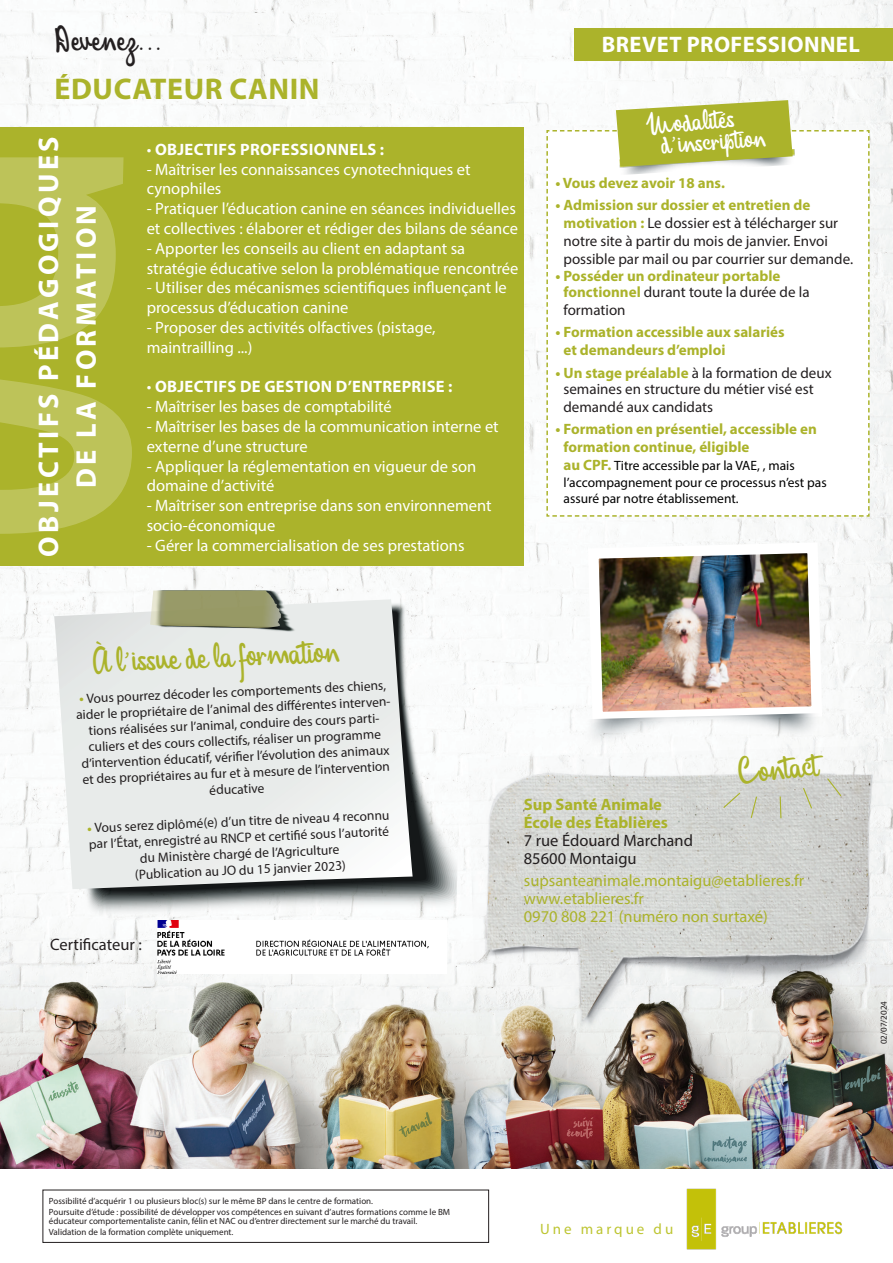
<style>
.page{position:relative;width:893px;height:1263px;background:#fff}
.page>*{position:absolute;margin:0;border:0;box-sizing:border-box;transform-origin:0 0}
.t1{font:31.5px "Mandela Script Personal Use";color:#abb32b}
.t2{font:700 30px "Myriad Pro";letter-spacing:.02em;color:#abb32b}
.t3{font:30px "Mandela Script Personal Use";letter-spacing:.02em;color:#231f20}
.t4{font:700 28.5px/37.5px "Myriad Pro";letter-spacing:.12em;color:#fff;text-align:center}
.t5{font:25.5px "Mandela Script Personal Use";color:#fff}
.t6{font:700 22.5px "Myriad Pro";letter-spacing:.02em;color:#fff}
.t7{font:16.5px/19.8px "Myriad Pro";color:#fff}
.t8{font:16.5px "Myriad Pro";color:#abb32b}
.t9{font:700 16.5px "Myriad Pro";letter-spacing:.02em;color:#fff}
.t10{font:16.5px "Myriad Pro";color:#231f20}
.t11{font:700 16.5px "Myriad Pro";color:#abb32b}
.t12{font:15px/18px "Myriad Pro";color:#231f20}
.t13{font:700 15px/18px "Myriad Pro";color:#abb32b}
.t14{font:15px "Myriad Pro";letter-spacing:.2em;color:#bdc531}
.t15{font:13.5px/16.2px "Myriad Pro";color:#231f20;text-align:center}
.t16{font:13.5px/16.2px "Myriad Pro";color:#000001}
.t17{font:9px/9px "Myriad Pro";color:#231f20}
.s1{font-weight:400}
.s2{font-weight:700;color:#abb32b}
.s3{font-weight:400;color:#231f20}
.s4{font-weight:700;font-size:15px;color:#abb32b}
</style>
<div class="page">
<img style="left:0;top:0;width:893px;height:1168px">
<svg style="left:546px;top:100px;width:324px;height:417px"></svg>
<div style="left:0;top:128px;width:523px;height:438px;background:#abb32b"></div>
<svg style="left:0;top:157px;width:132px;height:377px;fill:#bdc359"></svg>
<div style="left:574px;top:28px;width:319px;height:32px;background:#abb32b"></div>
<img style="left:469px;top:741px;width:421px;height:303px">
<img style="left:468px;top:745px;width:422px;height:291px">
<svg style="left:802px;top:787px;width:11px;height:23px"></svg>
<svg style="left:779px;top:795px;width:3px;height:24px"></svg>
<svg style="left:750px;top:795px;width:8px;height:24px"></svg>
<svg style="left:722px;top:791px;width:19px;height:18px"></svg>
<svg style="left:826px;top:777px;width:16px;height:20px"></svg>
<img style="left:686px;top:1188px;width:157px;height:62px">
<img style="left:157px;top:921px;width:289px;height:52px">
<svg style="left:86px;top:612px;width:341px;height:279px"></svg>
<svg style="left:54px;top:599px;width:359px;height:290px"></svg>
<svg style="left:150px;top:590px;width:146px;height:42px"></svg>
<img style="left:582px;top:537px;width:245px;height:175px">
<img style="left:556px;top:712px;width:291px;height:56px">
<div style="left:43px;top:1189px;width:446px;height:54px;border:1px solid #231f20"></div>
<p class="t3" style="left:54px;top:22px;width:109px">Devenez...</p>
<p class="t2" style="left:55px;top:70px;width:267px">ÉDUCATEUR CANIN</p>
<p class="t4" style="left:29px;top:557px;width:422px;rotate:-90deg">OBJECTIFS PÉDAGOGIQUES<br>DE LA FORMATION</p>
<p class="t9" style="left:147px;top:138px;width:239px"><span class="s1">•</span> OBJECTIFS PROFESSIONNELS :</p>
<p class="t7" style="left:147px;top:159px;width:325px">- Maîtriser les connaissances cynotechniques et cynophiles</p>
<p class="t7" style="left:147px;top:198px;width:373px">- Pratiquer l’éducation canine en séances individuelles et collectives : élaborer et rédiger des bilans de séance</p>
<p class="t7" style="left:147px;top:238px;width:373px">- Apporter les conseils au client en adaptant sa stratégie éducative selon la problématique rencontrée</p>
<p class="t7" style="left:147px;top:278px;width:362px">- Utiliser des mécanismes scientifiques influençant le processus d’éducation canine</p>
<p class="t7" style="left:147px;top:317px;width:290px">- Proposer des activités olfactives (pistage, maintrailling ...)</p>
<p class="t9" style="left:147px;top:376px;width:307px"><span class="s1">•</span> OBJECTIFS DE GESTION D’ENTREPRISE :</p>
<p class="t7" style="left:147px;top:396px;width:247px">- Maîtriser les bases de comptabilité</p>
<p class="t7" style="left:147px;top:416px;width:353px">- Maîtriser les bases de la communication interne et externe d’une structure</p>
<p class="t7" style="left:147px;top:456px;width:331px">- Appliquer la réglementation en vigueur de son domaine d’activité</p>
<p class="t7" style="left:147px;top:495px;width:346px">- Maîtriser son entreprise dans son environnement socio-économique</p>
<p class="t7" style="left:147px;top:535px;width:319px">- Gérer la commercialisation de ses prestations</p>
<p class="t6" style="left:602px;top:30px;width:260px">BREVET PROFESSIONNEL</p>
<p class="t5" style="left:645px;top:109px;width:90px;rotate:-4deg">Modalités</p>
<p class="t5" style="left:660px;top:129px;width:106px;rotate:-4deg">d’inscription</p>
<p class="t13" style="left:555px;top:173px;width:171px">• Vous devez avoir 18 ans.</p>
<p class="t12" style="left:563px;top:196px;width:291px;text-indent:-8px"><span class="s2">• Admission sur dossier et entretien de motivation :</span> Le dossier est à télécharger sur notre site à partir du mois de janvier. Envoi possible par mail ou par courrier sur demande.</p>
<p class="t13" style="left:563px;top:267px;width:248px;line-height:16.5px;text-indent:-8px">• Posséder un ordinateur portable fonctionnel <span class="s3">durant toute la durée de la</span></p>
<p class="t12" style="left:563px;top:301px;width:64px">formation</p>
<p class="t13" style="left:563px;top:323px;width:223px;text-indent:-8px">• Formation accessible aux salariés et demandeurs d’emploi</p>
<p class="t12" style="left:563px;top:364px;width:270px;line-height:16.5px;text-indent:-8px"><span class="s2">• Un stage préalable</span> à la formation de deux semaines en structure du métier visé est</p>
<p class="t12" style="left:563px;top:398px;width:151px">demandé aux candidats</p>
<p class="t13" style="left:563px;top:420px;width:255px;text-indent:-8px">• Formation en présentiel, accessible en formation continue, éligible</p>
<p class="t16" style="left:563px;top:457px;width:265px"><span class="s4">au CPF.</span> Titre accessible par la VAE, , mais l’accompagnement pour ce processus n’est pas assuré par notre établissement.</p>
<p class="t1" style="left:92px;top:644px;width:247px;rotate:-3deg">À l’issue de la formation</p>
<p class="t15" style="left:75px;top:692px;width:319px;rotate:-3deg"><span class="s2">•</span> Vous pourrez décoder les comportements des chiens, aider le propriétaire de l’animal des diff érentes interven&shy;tions réalisées sur l’animal, conduire des cours parti&shy;culiers et des cours collectifs, réaliser un programme d’intervention éducatif, vérifi er l’évolution des animaux et des propriétaires au fur et à mesure de l’intervention éducative</p>
<p class="t15" style="left:87px;top:821px;width:304px;rotate:-3deg"><span class="s2">•</span> Vous serez diplômé(e) d’un titre de niveau 4 reconnu par l’État, enregistré au RNCP et certifi é sous l’autorité du Ministère chargé de l’Agriculture</p>
<p class="t15" style="left:135px;top:867px;width:213px;rotate:-3deg">(Publication au JO du 15 janvier 2023)</p>
<p class="t10" style="left:50px;top:934px;width:93px">Certificateur :</p>
<p class="t1" style="left:736px;top:753px;width:81px;rotate:-5deg">Contact</p>
<p class="t11" style="left:524px;top:794px;width:140px">Sup Santé Animale</p>
<p class="t11" style="left:524px;top:812px;width:146px">École des Établières</p>
<p class="t10" style="left:524px;top:830px;width:171px">7 rue Édouard Marchand</p>
<p class="t10" style="left:524px;top:848px;width:114px">85600 Montaigu</p>
<p class="t8" style="left:524px;top:871px;width:282px">supsanteanimale.montaigu@etablieres.fr</p>
<p class="t8" style="left:524px;top:889px;width:122px">www.etablieres.fr</p>
<p class="t8" style="left:524px;top:907px;width:245px">0970 808 221 (numéro non surtaxé)</p>
<p class="t17" style="left:879px;top:1044px;width:45px;rotate:-90deg">02/07/2024</p>
<p class="t17" style="left:49px;top:1196px;width:326px">Possibilité d’acquérir 1 ou plusieurs bloc(s) sur le même BP dans le centre de formation.</p>
<p class="t17" style="left:49px;top:1207px;width:403px">Poursuite d’étude : possibilité de développer vos compétences en suivant d’autres formations comme le BM éducateur comportementaliste canin, félin et NAC ou d’entrer directement sur le marché du travail.</p>
<p class="t17" style="left:49px;top:1227px;width:186px">Validation de la formation complète uniquement.</p>
<p class="t14" style="left:540px;top:1219px;width:135px">Une marque du</p>
</div>
